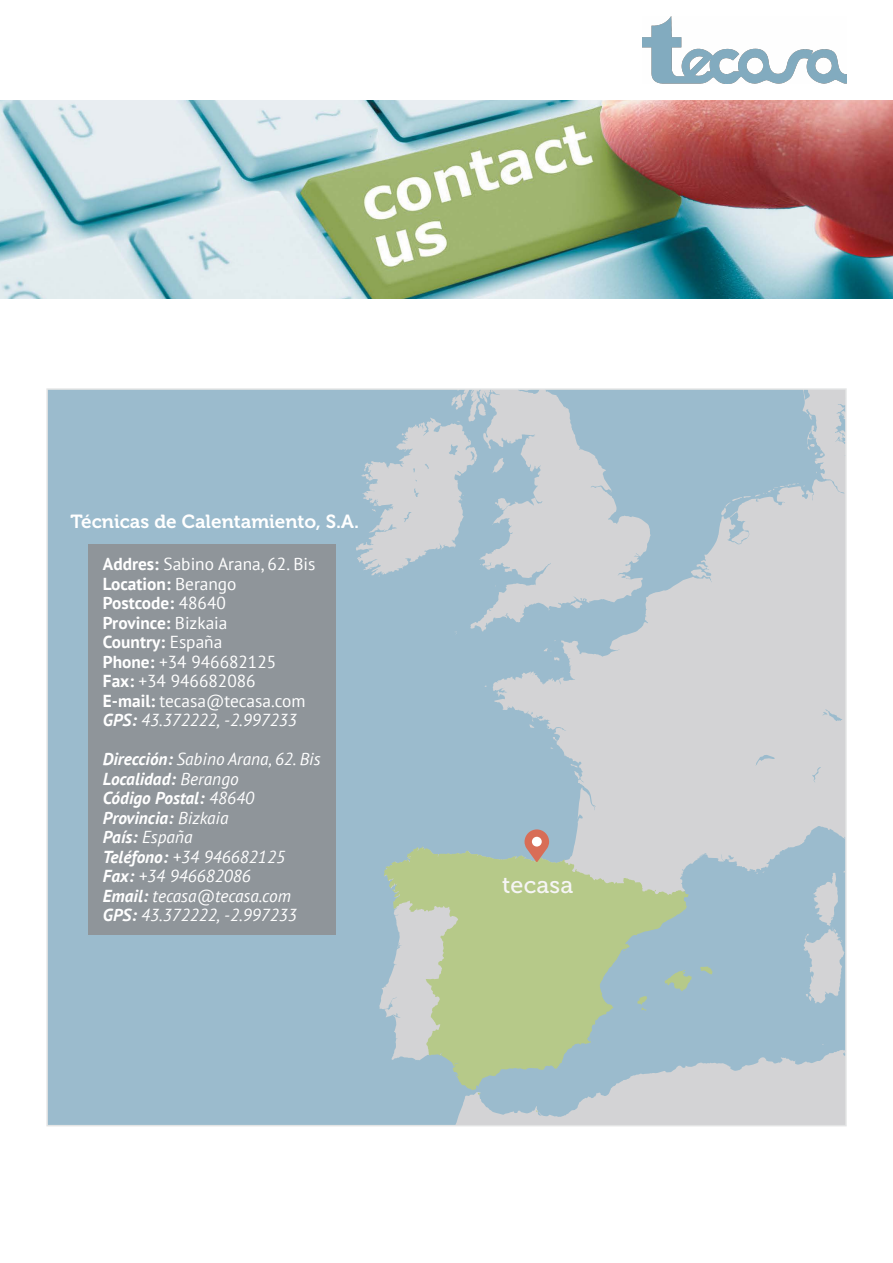
<style>
.page{position:relative;width:893px;height:1263px;background:#fff}
.page>*{position:absolute;margin:0;border:0;box-sizing:border-box;transform-origin:0 0}
.t1{font:23.4px "Museo 500";letter-spacing:.01em;color:#f4f3f3}
.t2{font:18.9px "Museo 700";color:#fff}
.t3{font:italic 17.4px/19.5px "PT Sans";color:#fff}
.t4{font:17.4px/19.5px "PT Sans";color:#fff}
.s1{font-weight:700}
.s2{font-weight:700;font-style:italic}
.s3{font-style:italic}
</style>
<div class="page">
<img style="left:642px;top:16px;width:205px;height:68px">
<img style="left:0;top:100px;width:893px;height:198px">
<div style="left:47px;top:389px;width:799px;height:737px;background:#9bbbcd"></div>
<svg style="left:356px;top:391px;width:488px;height:732px"></svg>
<svg style="left:403px;top:444px;width:439px;height:551px;fill:#d3d3d5"></svg>
<svg style="left:384px;top:846px;width:329px;height:266px"></svg>
<svg style="left:524px;top:829px;width:25px;height:33px"></svg>
<div style="left:532px;top:837px;width:10px;height:9px;background:#fff;border-radius:50%"></div>
<div style="left:88px;top:544px;width:248px;height:390px;background:#8f959a"></div>
<p class="t2" style="left:70px;top:511px;width:290px">Técnicas de Calentamiento, S.A.</p>
<p class="t4" style="left:103px;top:554px;width:214px"><span class="s1">Addres:</span> Sabino Arana, 62. Bis<br><span class="s1">Location:</span> Berango<br><span class="s1">Postcode:</span> 48640<br><span class="s1">Province:</span> Bizkaia<br><span class="s1">Country:</span> España<br><span class="s1">Phone:</span> +34 946682125<br><span class="s1">Fax:</span> +34 946682086<br><span class="s1">E-mail:</span> tecasa@tecasa.com<br><span class="s2">GPS:</span> <span class="s3">43.372222, -2.997233</span></p>
<p class="t3" style="left:103px;top:749px;width:219px"><span class="s1">Dirección:</span> Sabino Arana, 62. Bis<br><span class="s1">Localidad:</span> Berango<br><span class="s1">Código Postal:</span> 48640<br><span class="s1">Provincia:</span> Bizkaia<br><span class="s1">País:</span> España<br><span class="s1">Teléfono:</span> +34 946682125<br><span class="s1">Fax:</span> +34 946682086<br><span class="s1">Email:</span> tecasa@tecasa.com<br><span class="s1">GPS:</span> 43.372222, -2.997233</p>
<h1 class="t1" style="left:502px;top:872px;width:73px">tecasa</h1>
</div>
